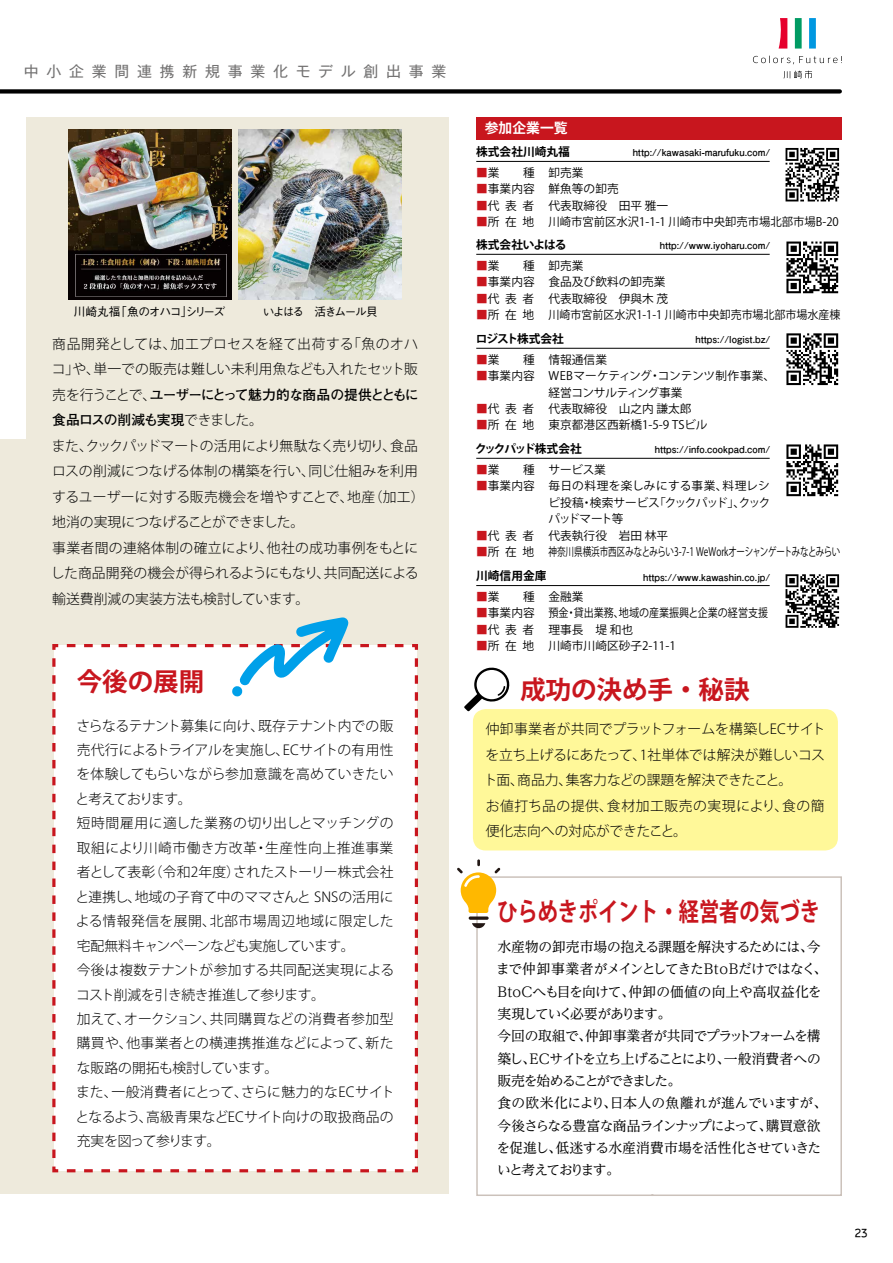
<style>
.page{position:relative;width:893px;height:1263px;background:#fff}
.page>*{position:absolute;margin:0;border:0;box-sizing:border-box;transform-origin:0 0}
.t1{font:700 25.5px "Koz Go Pr 6 N";color:#c8161e;scale:.79 1}
.t2{font:700 25.5px "Koz Go Pr 6 N";color:#c8161e}
.t3{font:14.85px "Gothic MB101 Pro";letter-spacing:.52em;color:#727171}
.t4{font:300 13.8px/24.5px "Koz Go Pr 6 N";color:#000}
.t5{font:13.8px/22.4px "UD Reimin Pro";letter-spacing:-.06em;color:#000}
.t6{font:700 13.8px/25.5px "Futo Go B101 Pro";letter-spacing:-.055em;color:#000}
.t7{font:700 13.8px "Koz Go Pr 6 N";color:#fff}
.t8{font:12.75px "OCR B";color:#000}
.t9{font:11.7px/16.5px "Koz Go Pr 6 N";color:#000}
.t10{font:700 11.7px "Koz Go Pr 6 N";color:#000}
.t11{font:500 11.7px "Gothic BBB Pro";letter-spacing:-.095em;color:#000}
.t12{font:500 11.7px "Gothic BBB Pro";letter-spacing:-.125em;color:#000}
.t13{font:700 11.7px "Koz Go Pr 6 N";letter-spacing:-.1em;color:#000}
.t14{font:700 11.7px "Koz Go Pr 6 N";letter-spacing:-.09em;color:#000}
.t15{font:700 9.6px "Futo Go B101 Pro";color:#000}
.s1{font-family:"Koz Go Pr 6 N";font-weight:300}
.s2{color:#c8161e}
.s3{font-weight:700}
</style>
<div class="page">
<div style="left:0;top:439px;width:449px;height:755px;background:#eeeadc"></div>
<div style="left:26px;top:117px;width:423px;height:551px;background:#eeeadc"></div>
<div style="left:809px;top:18px;width:7px;height:31px;background:#0097e0"></div>
<svg style="left:779px;top:18px;width:8px;height:31px"></svg>
<div style="left:795px;top:18px;width:7px;height:31px;background:#009b63"></div>
<svg style="left:753px;top:56px;width:89px;height:8px"></svg>
<svg style="left:784px;top:71px;width:28px;height:7px"></svg>
<div style="left:0;top:89px;width:840px;height:5px;background:#000"></div>
<div style="left:476px;top:117px;width:366px;height:22px;background:#c8161e"></div>
<img style="left:69px;top:130px;width:162px;height:169px">
<img style="left:239px;top:130px;width:163px;height:169px">
<div style="left:52px;top:644px;width:366px;height:529px;background:#fff"></div>
<svg style="left:63px;top:617px;width:340px;height:80px"></svg>
<div style="left:473px;top:709px;width:365px;height:141px;background:#fff899;border-radius:13px"></div>
<svg style="left:464px;top:667px;width:46px;height:44px"></svg>
<svg style="left:476px;top:876px;width:366px;height:320px"></svg>
<svg style="left:469px;top:916px;width:20px;height:4px"></svg>
<svg style="left:472px;top:923px;width:13px;height:5px"></svg>
<svg style="left:457px;top:859px;width:43px;height:54px"></svg>
<hr style="left:476px;top:161px;width:294px;height:1px;background:#000">
<svg style="left:785px;top:148px;width:54px;height:53px"></svg>
<hr style="left:476px;top:254px;width:294px;height:1px;background:#000">
<svg style="left:786px;top:241px;width:53px;height:53px"></svg>
<svg style="left:786px;top:242px;width:52px;height:51px"></svg>
<hr style="left:476px;top:348px;width:294px;height:1px;background:#000">
<svg style="left:786px;top:333px;width:52px;height:52px"></svg>
<hr style="left:476px;top:458px;width:294px;height:1px;background:#000">
<svg style="left:786px;top:444px;width:52px;height:52px"></svg>
<hr style="left:476px;top:585px;width:294px;height:1px;background:#000">
<svg style="left:785px;top:574px;width:54px;height:54px"></svg>
<p class="t3" style="left:24px;top:59px;width:424px">中小企業間連携新規事業化モデル創出事業</p>
<p class="t11" style="left:74px;top:302px;width:153px">川崎丸福「魚のオハコ」シリーズ</p>
<p class="t12" style="left:263px;top:302px;width:117px">いよはる　活きムール貝</p>
<p class="t4" style="left:52px;top:331px;width:368px;line-height:25.5px">商品開発としては、加工プロセスを経て出荷する「魚のオハコ」や、単一での販売は難しい未利用魚なども入れたセット販</p>
<p class="t6" style="left:52px;top:380px;width:368px"><span class="s1">売を行うことで、</span>ユーザーにとって魅力的な商品の提供とともに食品ロスの削減も実現<span class="s1">できました。</span></p>
<p class="t4" style="left:51px;top:433px;width:375px;line-height:25.5px">また、クックパッドマートの活用により無駄なく売り切り、食品ロスの削減につなげる体制の構築を行い、同じ仕組みを利用するユーザーに対する販売機会を増やすことで、地産（加工）地消の実現につなげることができました。<br>事業者間の連絡体制の確立により、他社の成功事例をもとにした商品開発の機会が得られるようにもなり、共同配送による輸送費削減の実装方法も検討しています。</p>
<p class="t7" style="left:485px;top:121px;width:84px">参加企業一覧</p>
<p class="t10" style="left:476px;top:145px;width:95px">株式会社川崎丸福</p>
<p class="t9" style="left:476px;top:164px;width:109px"><span class="s2">■</span>業　　種 卸売業</p>
<p class="t9" style="left:476px;top:181px;width:144px"><span class="s2">■</span>事業内容 鮮魚等の卸売</p>
<p class="t9" style="left:476px;top:197px;width:193px"><span class="s2">■</span>代表者 代表取締役　田平 雅一</p>
<p class="t9" style="left:476px;top:214px;width:364px"><span class="s2">■</span>所在地 川崎市宮前区水沢1-1-1 川崎市中央卸売市場北部市場B-20</p>
<p class="t15" style="left:633px;top:145px;width:139px">http://kawasaki-marufuku.com/</p>
<p class="t10" style="left:476px;top:238px;width:92px">株式会社いよはる</p>
<p class="t9" style="left:476px;top:257px;width:109px"><span class="s2">■</span>業　　種 卸売業</p>
<p class="t9" style="left:476px;top:274px;width:191px"><span class="s2">■</span>事業内容 食品及び飲料の卸売業</p>
<p class="t9" style="left:476px;top:290px;width:193px"><span class="s2">■</span>代表者 代表取締役　伊與木 茂</p>
<p class="t9" style="left:476px;top:307px;width:366px"><span class="s2">■</span>所在地 川崎市宮前区水沢1-1-1 川崎市中央卸売市場北部市場水産棟</p>
<p class="t15" style="left:660px;top:238px;width:112px">http://www.iyoharu.com/</p>
<p class="t14" style="left:476px;top:332px;width:90px">ロジスト株式会社</p>
<p class="t9" style="left:476px;top:351px;width:132px"><span class="s2">■</span>業　　種 情報通信業</p>
<p class="t9" style="left:549px;top:368px;width:228px;text-indent:-72px"><span class="s2">■</span>事業内容 WEBマーケティング・コンテンツ制作事業、経営コンサルティング事業</p>
<p class="t9" style="left:476px;top:401px;width:217px"><span class="s2">■</span>代表者 代表取締役　山之内 謙太郎</p>
<p class="t9" style="left:476px;top:417px;width:233px"><span class="s2">■</span>所在地 東京都港区西新橋1-5-9 TSビル</p>
<p class="t15" style="left:695px;top:332px;width:76px">https://logist.bz/</p>
<p class="t13" style="left:475px;top:442px;width:108px">クックパッド株式会社</p>
<p class="t15" style="left:655px;top:441px;width:117px">https://info.cookpad.com/</p>
<p class="t9" style="left:476px;top:461px;width:131px"><span class="s2">■</span>業　　種 サービス業</p>
<p class="t9" style="left:548px;top:478px;width:224px;text-align:justify;text-indent:-72px"><span class="s2">■</span>事業内容 毎日の料理を楽しみにする事業、料理レシピ投稿・検索サービス「クックパッド」、クックパッドマート等</p>
<p class="t9" style="left:476px;top:527px;width:193px"><span class="s2">■</span>代表者 代表執行役　岩田 林平</p>
<p class="t9" style="left:476px;top:540px;width:366px;line-height:24.2px"><span class="s2">■</span>所在地 神奈川県横浜市西区みなとみらい3-7-1 WeWorkオーシャンゲートみなとみらい<span class="s3">川崎信用金庫</span></p>
<p class="t9" style="left:476px;top:588px;width:109px"><span class="s2">■</span>業　　種 金融業</p>
<p class="t9" style="left:476px;top:605px;width:293px"><span class="s2">■</span>事業内容 預金・貸出業務、地域の産業振興と企業の経営支援</p>
<p class="t9" style="left:476px;top:621px;width:158px"><span class="s2">■</span>代表者 理事長　堤 和也</p>
<p class="t9" style="left:476px;top:638px;width:201px"><span class="s2">■</span>所在地 川崎市川崎区砂子2-11-1</p>
<p class="t15" style="left:643px;top:569px;width:129px">https://www.kawashin.co.jp/</p>
<h1 class="t2" style="left:77px;top:667px;width:129px">今後の展開</h1>
<p class="t4" style="left:76px;top:714px;width:320px">さらなるテナント募集に向け、既存テナント内での販売代行によるトライアルを実施し、ECサイトの有用性を体験してもらいながら参加意識を高めていきたいと考えております。<br>短時間雇用に適した業務の切り出しとマッチングの取組により川崎市働き方改革・生産性向上推進事業者として表彰（令和2年度）されたストーリー株式会社と連携し、地域の子育て中のママさんと SNSの活用による情報発信を展開、北部市場周辺地域に限定した宅配無料キャンペーンなども実施しています。<br>今後は複数テナントが参加する共同配送実現によるコスト削減を引き続き推進して参ります。<br>加えて、オークション、共同購買などの消費者参加型購買や、他事業者との横連携推進などによって、新たな販路の開拓も検討しています。<br>また、一般消費者にとって、さらに魅力的なECサイトとなるよう、高級青果などECサイト向けの取扱商品の充実を図って参ります。</p>
<p class="t4" style="left:484px;top:716px;width:343px;line-height:25.5px">仲卸事業者が共同でプラットフォームを構築しECサイトを立ち上げるにあたって、1社単体では解決が難しいコスト面、商品力、集客力などの課題を解決できたこと。<br>お値打ち品の提供、食材加工販売の実現により、食の簡便化志向への対応ができたこと。</p>
<h1 class="t2" style="left:520px;top:675px;width:231px">成功の決め手・秘訣</h1>
<h1 class="t1" style="left:497px;top:897px;width:410px">ひらめきポイント・経営者の気づき</h1>
<p class="t5" style="left:496px;top:935px;width:333px">水産物の卸売市場の抱える課題を解決するためには、今まで仲卸事業者がメインとしてきたBtoBだけではなく、<br>BtoCへも目を向けて、仲卸の価値の向上や高収益化を実現していく必要があります。<br>今回の取組で、仲卸事業者が共同でプラットフォームを構築し、ECサイトを立ち上げることにより、一般消費者への販売を始めることができました。<br>食の欧米化により、日本人の魚離れが進んでいますが、今後さらなる豊富な商品ラインナップによって、購買意欲を促進し、低迷する水産消費市場を活性化させていきたいと考えております。</p>
<p class="t8" style="left:855px;top:1227px;width:14px">23</p>
</div>
